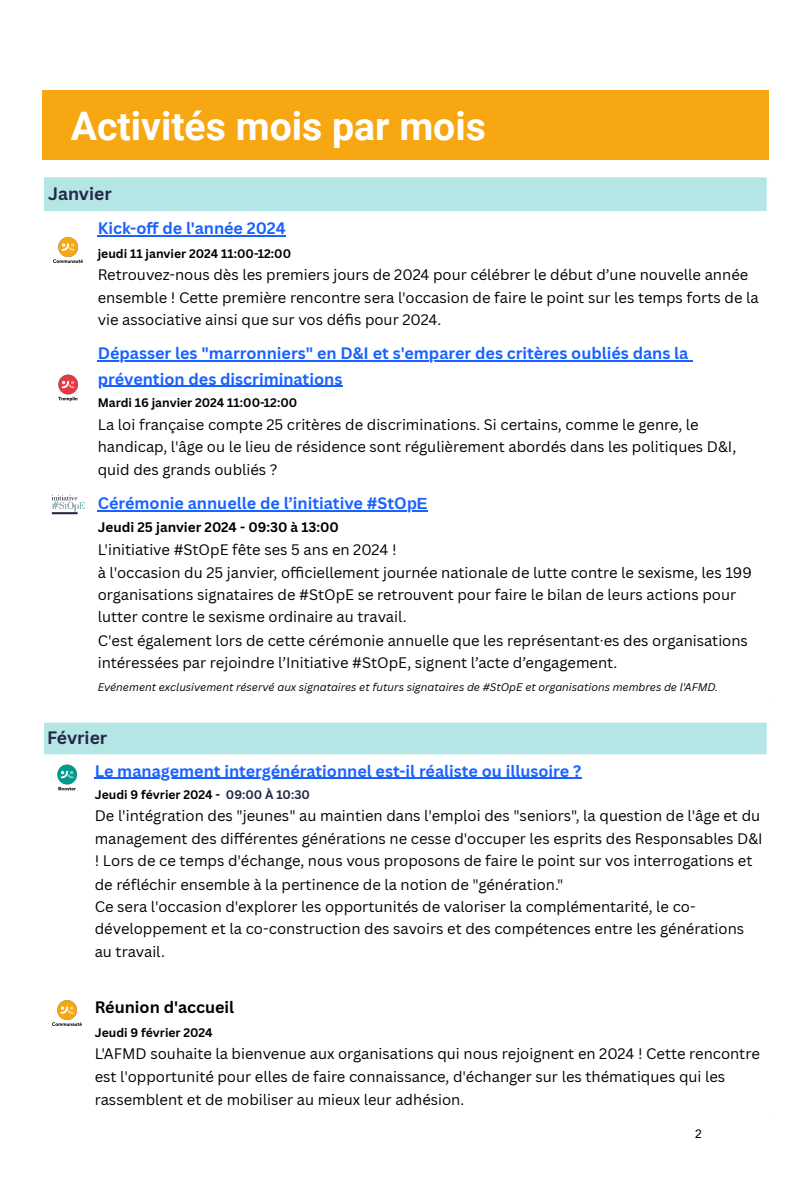
<style>
.page{position:relative;width:810px;height:1181px;background:#fff}
.page>*{position:absolute;margin:0;border:0;box-sizing:border-box;transform-origin:0 0}
.t1{font:700 39.3px "Roboto";color:#fff}
.t2{font:700 17.55px "Canva Sans";color:#242844}
.t3{font:700 16.2px/25.2px "Canva Sans";color:#1a62ff}
.t4{font:700 16.2px "Canva Sans";color:#000}
.t5{font:14.85px/22.6px "Canva Sans";color:#000}
.t6{font:700 13.5px "Canva Sans";color:#000}
.t7{font:700 12.15px "Canva Sans";color:#000}
.t8{font:12px "Arial";color:#000}
.t9{font:italic 10.8px "Canva Sans";color:#000}
.s1{font-family:"Arimo"}
.s2{color:#232844}
</style>
<div class="page">
<div style="left:42px;top:90px;width:726px;height:69px;background:#f7a711"></div>
<div style="left:43px;top:176px;width:725px;height:36px;background:#b4e6e6"></div>
<img style="left:53px;top:237px;width:30px;height:26px">
<hr style="left:98px;top:235px;width:188px;height:1px;background:#1a62ff">
<img style="left:58px;top:374px;width:20px;height:28px">
<hr style="left:98px;top:360px;width:591px;height:1px;background:#1a62ff">
<hr style="left:98px;top:386px;width:245px;height:1px;background:#1a62ff">
<img style="left:51px;top:494px;width:34px;height:21px">
<hr style="left:98px;top:510px;width:309px;height:1px;background:#1a62ff">
<svg style="left:407px;top:510px;width:21px;height:1px"></svg>
<hr style="left:42px;top:177px;width:2px;height:524px;background:#fff">
<hr style="left:767px;top:177px;width:1px;height:524px;background:#fff">
<hr style="left:42px;top:175px;width:726px;height:2px;background:#fff">
<hr style="left:42px;top:211px;width:726px;height:2px;background:#fff">
<div style="left:43px;top:721px;width:725px;height:34px;background:#b4e6e6"></div>
<img style="left:57px;top:764px;width:20px;height:27px">
<hr style="left:95px;top:777px;width:487px;height:1px;background:#1a62ff">
<img style="left:52px;top:1000px;width:30px;height:26px">
<hr style="left:42px;top:722px;width:2px;height:393px;background:#fff">
<hr style="left:767px;top:722px;width:1px;height:393px;background:#fff">
<hr style="left:42px;top:720px;width:726px;height:2px;background:#fff">
<hr style="left:42px;top:754px;width:726px;height:2px;background:#fff">
<p class="t1" style="left:71px;top:103px;width:417px">Activités mois par mois</p>
<p class="t2" style="left:48px;top:181px;width:65px">Janvier</p>
<h1 class="t3" style="left:98px;top:215px;width:189px">Kick-off de l'année 2024</h1>
<h1 class="t7" style="left:98px;top:244px;width:195px">jeudi 11 janvier 2024 11:00-12:00</h1>
<h1 class="t5" style="left:98px;top:263px;width:662px">Retrouvez-nous dès les premiers jours de 2024 pour célébrer le début d’une nouvelle année ensemble ! Cette première rencontre sera l'occasion de faire le point sur les temps forts de la vie associative ainsi que sur vos défis pour 2024.</h1>
<h1 class="t3" style="left:98px;top:340px;width:592px">Dépasser les "marronniers" en D&amp;I et s'emparer des critères oubliés dans la prévention des discriminations</h1>
<h1 class="t7" style="left:98px;top:394px;width:201px">Mardi 16 janvier 2024 11:00-12:00</h1>
<h1 class="t5" style="left:98px;top:413px;width:640px;line-height:22.2px">La loi française compte 25 critères de discriminations. Si certains, comme le genre, le handicap, l'âge ou le lieu de résidence sont régulièrement abordés dans les politiques D&amp;I, quid des grands oubliés ?</h1>
<p class="t3" style="left:98px;top:490px;width:331px">Cérémonie annuelle de l’initiative #StO<span class="s1">pE</span></p>
<p class="t6" style="left:98px;top:518px;width:243px">Jeudi 25 janvier 2024 - 09:30 à 13:00</p>
<p class="t5" style="left:98px;top:537px;width:656px">L'initiative #StOpE fête ses 5 ans en 2024 !<br>à l'occasion du 25 janvier, offi ciellement journée nationale de lutte contre le sexisme, les 199 organisations signataires de #StOpE se retrouvent pour faire le bilan de leurs actions pour lutter contre le sexisme ordinaire au travail.<br>C'est également lors de cette cérémonie annuelle que les représentant·es des organisations intéressées par rejoindre l’Initiative #StOpE, signent l’acte d’engagement.</p>
<p class="t9" style="left:98px;top:679px;width:622px">Evénement exclusivement réservé aux signataires et futurs signataires de #StOpE et organisations membres de l'AFMD.</p>
<p class="t2" style="left:47px;top:725px;width:62px">Février</p>
<h1 class="t3" style="left:95px;top:757px;width:488px">Le management intergénérationnel est-il réaliste ou illusoire ?</h1>
<h1 class="t7" style="left:95px;top:785px;width:217px">Jeudi 9 février 2024 - <span class="s2">09:00 À 10:30</span></h1>
<h1 class="t5" style="left:95px;top:804px;width:669px">De l'intégration des "jeunes" au maintien dans l'emploi des "seniors", la question de l'âge et du management des différentes générations ne cesse d'occuper les esprits des Responsables D&amp;I ! Lors de ce temps d'échange, nous vous proposons de faire le point sur vos interrogations et de réfléchir ensemble à la pertinence de la notion de "génération."<br>Ce sera l'occasion d'explorer les opportunités de valoriser la complémentarité, le co&shy;développement et la co-construction des savoirs et des compétences entre les générations au travail.</h1>
<h1 class="t4" style="left:95px;top:995px;width:141px">Réunion d'accueil</h1>
<h1 class="t7" style="left:95px;top:1024px;width:119px">Jeudi 9 février 2024</h1>
<h1 class="t5" style="left:95px;top:1042px;width:667px">L'AFMD souhaite la bienvenue aux organisations qui nous rejoignent en 2024 ! Cette rencontre est l'opportunité pour elles de faire connaissance, d'échanger sur les thématiques qui les rassemblent et de mobiliser au mieux leur adhésion.</h1>
<p class="t8" style="left:695px;top:1125px;width:8px">2</p>
</div>
